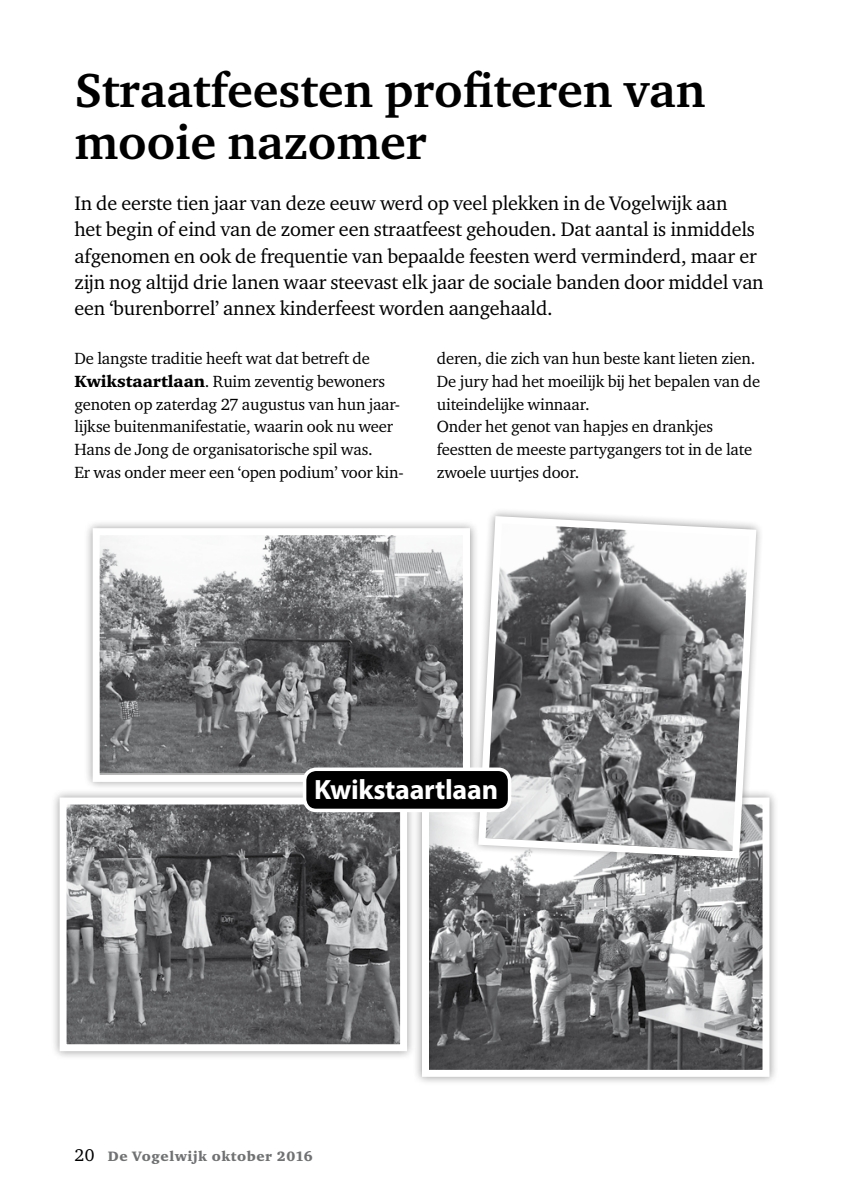
<style>
.page{position:relative;width:844px;height:1191px;background:#fff}
.page>*{position:absolute;margin:0;border:0;box-sizing:border-box;transform-origin:0 0}
.t1{font:700 49px/52.5px "Charter ITC";color:#000}
.t2{font:700 28px "Myriad Pro";letter-spacing:-.01em;color:#fff}
.t3{font:20.12px/26.2px "Charter ITC";letter-spacing:-.01em;color:#000}
.t4{font:16.62px/22.8px "Charter ITC";letter-spacing:-.01em;color:#000}
.t5{font:14px "Charter ITC Blac";letter-spacing:.04em;color:#707172}
.s1{font-family:"Charter ITC Blac"}
.s2{font-family:"Charter ITC";font-size:17.5px;color:#000}
</style>
<div class="page">
<div style="left:84px;top:519px;width:395px;height:271px;background:#000;opacity:.4"></div>
<img style="left:101px;top:536px;width:361px;height:236px">
<div style="left:93px;top:528px;width:377px;height:254px;border:7px solid #fff"></div>
<div style="left:413px;top:788px;width:365px;height:298px;background:#000;opacity:.4"></div>
<img style="left:430px;top:812px;width:331px;height:256px">
<div style="left:422px;top:797px;width:347px;height:279px;border:7px solid #fff"></div>
<svg style="left:468px;top:511px;width:297px;height:357px"></svg>
<svg style="left:474px;top:512px;width:285px;height:350px"></svg>
<div style="left:51px;top:788px;width:365px;height:272px;background:#000;opacity:.4"></div>
<img style="left:68px;top:805px;width:331px;height:238px">
<div style="left:60px;top:797px;width:347px;height:254px;border:7px solid #fff"></div>
<div style="left:304px;top:769px;width:205px;height:41px;background:#000;border-radius:12px"></div>
<div style="left:303px;top:767px;width:208px;height:45px;border:4px solid #fff;border-radius:12px"></div>
<h1 class="t1" style="left:74px;top:63px;width:632px">Straatfeesten profiteren van mooie nazomer</h1>
<p class="t3" style="left:74px;top:190px;width:690px">In de eerste tien jaar van deze eeuw werd op veel plekken in de Vogelwijk aan<br>het begin of eind van de zomer een straatfeest gehouden. Dat aantal is inmiddels afgenomen en ook de frequentie van bepaalde feesten werd verminderd, maar er zijn nog altijd drie lanen waar steevast elk jaar de sociale banden door middel van een ‘burenborrel’ annex kinderfeest worden aangehaald.</p>
<p class="t4" style="left:437px;top:347px;width:325px">deren, die zich van hun beste kant lieten zien.<br>De jury had het moeilijk bij het bepalen van de uiteindelijke winnaar.<br>Onder het genot van hapjes en drankjes feestten de meeste partygangers tot in de late zwoele uurtjes door.</p>
<p class="t4" style="left:74px;top:347px;width:330px">De langste traditie heeft wat dat betreft de <span class="s1">Kwikstaartlaan</span>. Ruim zeventig bewoners genoten op zaterdag 27 augustus van hun jaar&shy;lijkse buitenmanifestatie, waarin ook nu weer Hans de Jong de organisatorische spil was.<br>Er was onder meer een ‘open podium’ voor kin-</p>
<h2 class="t2" style="left:314px;top:771px;width:185px">Kwikstaartlaan</h2>
<p class="t5" style="left:74px;top:1147px;width:240px"><span class="s2">20</span> De Vogelwijk oktober 2016</p>
</div>
